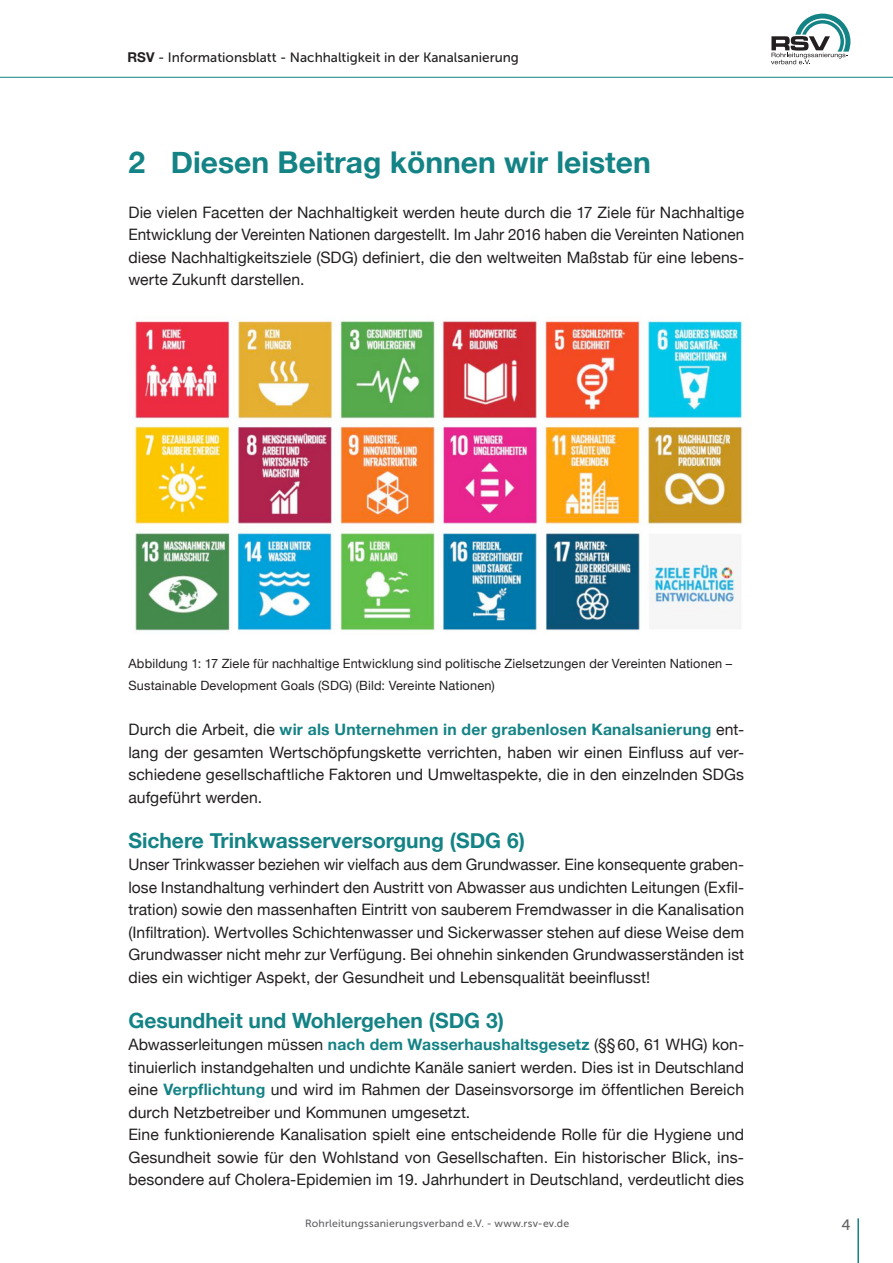
<style>
.page{position:relative;width:893px;height:1263px;background:#fff}
.page>*{position:absolute;margin:0;border:0;box-sizing:border-box;transform-origin:0 0}
.t1{font:700 30px "Helvetica Neue";color:#148385}
.RSV_2_Überschrift_oNr{font:700 21px "Helvetica Neue";color:#148385}
.Fliesstext{font:15.75px/22.5px "Helvetica Neue";letter-spacing:.005em;color:#231f20;text-align:justify}
.t2{font:15px "Museo Sans 500";color:#636366}
.t3{font:13.5px "Museo Sans 500";color:#231f20}
.Bildunterschrift{font:12.75px/22.5px "Helvetica Neue";letter-spacing:.015em;color:#231f20}
.t4{font:10.5px "Museo Sans 500";letter-spacing:.02em;color:#636366}
.s1{font-family:"Helvetica Neue";font-weight:700}
.s2{font-weight:700;color:#148385}
</style>
<div class="page">
<hr style="left:857px;top:1218px;width:2px;height:45px;background:#148385">
<hr style="left:0;top:77px;width:893px;height:1px;background:#148385">
<svg style="left:771px;top:14px;width:79px;height:51px"></svg>
<img style="left:132px;top:317px;width:613px;height:314px">
<p class="t3" style="left:128px;top:50px;width:393px"><span class="s1">RSV</span> - Informationsblatt - Nachhaltigkeit in der Kanalsanierung</p>
<p class="t1" style="left:128px;top:138px;width:524px">2 Diesen Beitrag können wir leisten</p>
<p class="Fliesstext" style="left:128px;top:202px;width:617px">Die vielen Facetten der Nachhaltigkeit werden heute durch die 17 Ziele für Nachhaltige Entwicklung der Vereinten Nationen dargestellt. Im Jahr 2016 haben die Vereinten Nationen diese Nachhaltigkeitsziele (SDG) definiert, die den weltweiten Maßstab für eine lebens&shy;werte Zukunft darstellen.</p>
<p class="Bildunterschrift" style="left:128px;top:653px;width:605px">Abbildung 1: 17 Ziele für nachhaltige Entwicklung sind politische Zielsetzungen der Vereinten Nationen –<br>Sustainable Development Goals (SDG) (Bild: Vereinte Nationen)</p>
<p class="Fliesstext" style="left:128px;top:719px;width:617px">Durch die Arbeit, die <span class="s2">wir als Unternehmen in der grabenlosen Kanalsanierung</span> ent&shy;lang der gesamten Wertschöpfungskette verrichten, haben wir einen Einfluss auf ver&shy;schiedene gesellschaftliche Faktoren und Umweltaspekte, die in den einzelnden SDGs aufgeführt werden.</p>
<p class="RSV_2_Überschrift_oNr" style="left:128px;top:824px;width:398px">Sichere Trinkwasserversorgung (SDG 6)</p>
<p class="Fliesstext" style="left:128px;top:854px;width:617px">Unser Trinkwasser beziehen wir vielfach aus dem Grundwasser. Eine konsequente graben&shy;lose Instandhaltung verhindert den Austritt von Abwasser aus undichten Leitungen (Exfil&shy;tration) sowie den massenhaften Eintritt von sauberem Fremdwasser in die Kanalisation (Infiltration). Wertvolles Schichtenwasser und Sickerwasser stehen auf diese Weise dem Grundwasser nicht mehr zur Verfügung. Bei ohnehin sinkenden Grundwasserständen ist dies ein wichtiger Aspekt, der Gesundheit und Lebensqualität beeinflusst!</p>
<p class="RSV_2_Überschrift_oNr" style="left:128px;top:1004px;width:377px">Gesundheit und Wohlergehen (SDG 3)</p>
<p class="Fliesstext" style="left:128px;top:1034px;width:617px">Abwasserleitungen müssen <span class="s2">nach dem Wasserhaushaltsgesetz</span> (§§60, 61 WHG) kon&shy;tinuierlich instandgehalten und undichte Kanäle saniert werden. Dies ist in Deutschland eine <span class="s2">Verpflichtung</span> und wird im Rahmen der Daseinsvorsorge im öffentlichen Bereich durch Netzbetreiber und Kommunen umgesetzt.</p>
<p class="Fliesstext" style="left:128px;top:1124px;width:617px">Eine funktionierende Kanalisation spielt eine entscheidende Rolle für die Hygiene und Gesundheit sowie für den Wohlstand von Gesellschaften. Ein historischer Blick, ins&shy;besondere auf Cholera-Epidemien im 19. Jahrhundert in Deutschland, verdeutlicht dies</p>
<p class="t4" style="left:305px;top:1218px;width:266px">Rohrleitungssanierungsverband e.V. - www.rsv-ev.de</p>
<p class="t2" style="left:841px;top:1217px;width:11px">4</p>
</div>
